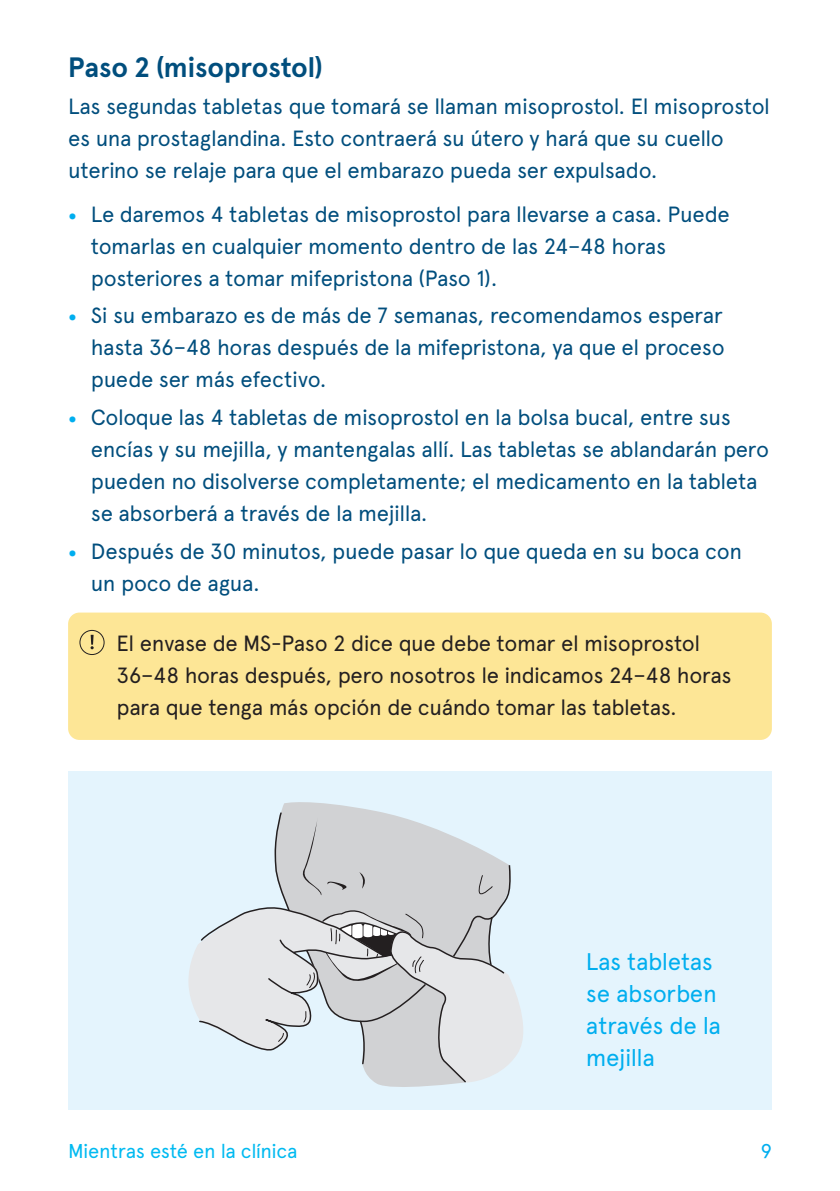
<style>
.page{position:relative;width:840px;height:1191px;background:#fff}
.page>*{position:absolute;margin:0;border:0;box-sizing:border-box;transform-origin:0 0}
.H1_4{font:700 28px "Apercu Pro";color:#014e7d}
.STAND_OUT{font:24px/32px "Apercu Pro";letter-spacing:-.015em;color:#00aeef}
.BODY{font:22px/32px "Apercu Pro";letter-spacing:-.02em;color:#014e7d}
.Warning_NS{font:22px/32px "Apercu Pro";letter-spacing:-.02em;color:#231f20}
.t1{font:20px "Apercu Pro";letter-spacing:-.02em;color:#00baf1}
.t2{font:20px "Apercu Pro";color:#00aeef}
.s1{font-family:"Filson Pro";font-weight:700;color:#00aeef}
</style>
<div class="page">
<div style="left:68px;top:612px;width:703px;height:128px;background:#fde696;border-radius:11px"></div>
<svg style="left:90px;top:635px;width:4px;height:14px"></svg>
<div style="left:79px;top:630px;width:25px;height:25px;border:1px solid #231f20;border-radius:50%"></div>
<div style="left:68px;top:771px;width:703px;height:339px;background:#e4f4fd"></div>
<svg style="left:281px;top:802px;width:177px;height:285px"></svg>
<svg style="left:188px;top:811px;width:335px;height:272px"></svg>
<p class="H1_4" style="left:68px;top:45px;width:256px">Paso 2 (misoprostol)</p>
<p class="BODY" style="left:68px;top:89px;width:703px">Las segundas tabletas que tomará se llaman misoprostol. El misoprostol es una prostaglandina. Esto contraerá su útero y hará que su cuello uterino se relaje para que el embarazo pueda ser expulsado.</p>
<p class="BODY" style="left:91px;top:196px;width:640px;text-indent:-23px"><span class="s1">•</span> Le daremos 4 tabletas de misoprostol para llevarse a casa. Puede tomarlas en cualquier momento dentro de las 24–48 horas posteriores a tomar mifepristona (Paso 1).</p>
<p class="BODY" style="left:91px;top:298px;width:635px;text-align:justify;text-indent:-23px"><span class="s1">•</span> Si su embarazo es de más de 7 semanas, recomendamos esperar hasta 36–48 horas después de la mifepristona, ya que el proceso puede ser más efectivo.</p>
<p class="BODY" style="left:91px;top:400px;width:679px;text-indent:-23px"><span class="s1">•</span> Coloque las 4 tabletas de misoprostol en la bolsa bucal, entre sus encías y su mejilla, y mantengalas allí. Las tabletas se ablandarán pero pueden no disolverse completamente; el medicamento en la tableta se absorberá a través de la mejilla.</p>
<p class="BODY" style="left:91px;top:533px;width:652px;text-indent:-23px"><span class="s1">•</span> Después de 30 minutos, puede pasar lo que queda en su boca con un poco de agua.</p>
<p class="Warning_NS" style="left:116px;top:626px;width:616px">El envase de MS-Paso 2 dice que debe tomar el misoprostol<br>36–48 horas después, pero nosotros le indicamos 24–48 horas para que tenga más opción de cuándo tomar las tabletas.</p>
<p class="STAND_OUT" style="left:585px;top:944px;width:136px">Las tabletas se absorben através de la mejilla</p>
<p class="t1" style="left:68px;top:1136px;width:231px">Mientras esté en la clínica</p>
<p class="t2" style="left:759px;top:1136px;width:13px">9</p>
</div>
